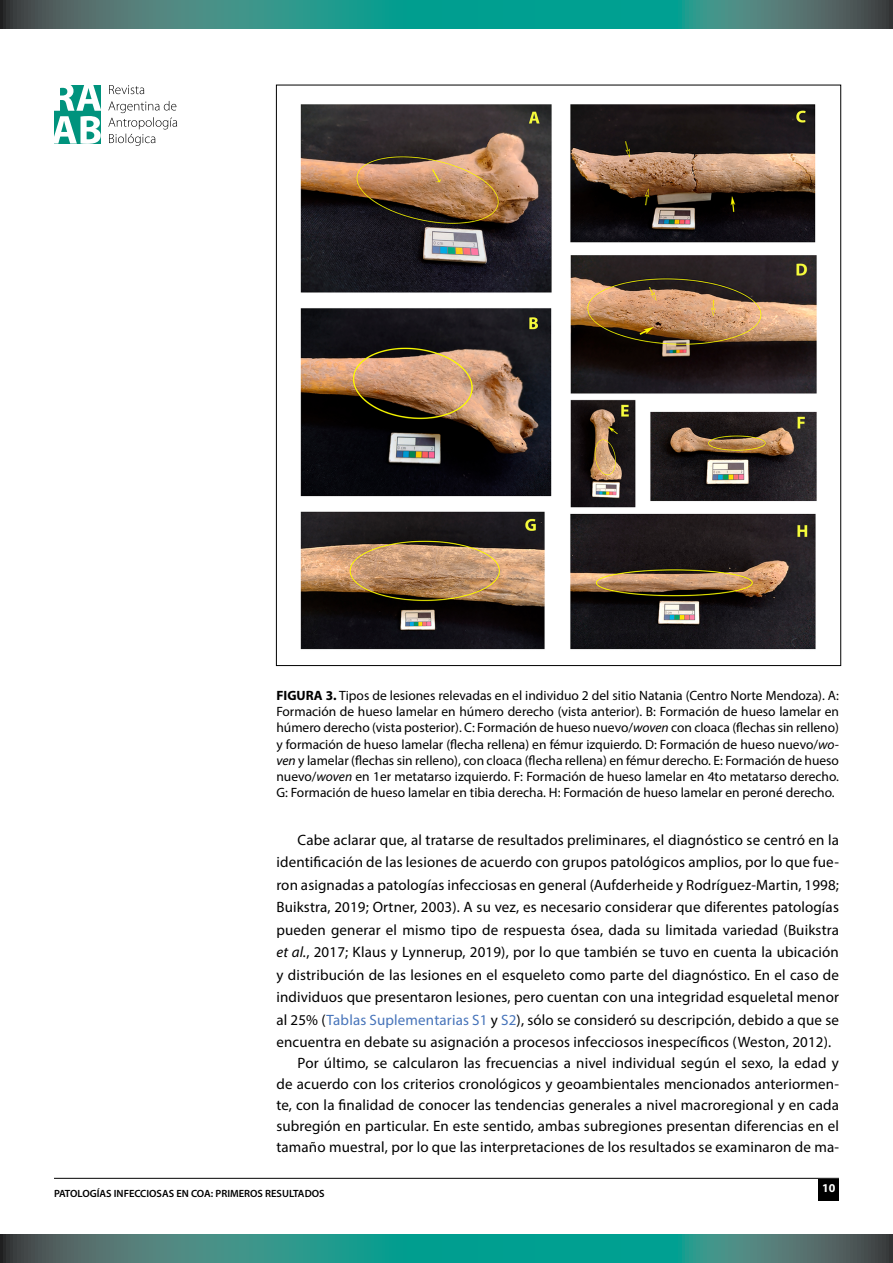
<style>
.page{position:relative;width:893px;height:1263px;background:#fff}
.page>*{position:absolute;margin:0;border:0;box-sizing:border-box;transform-origin:0 0}
.t1{font:15px/22.5px "Myriad Pro";letter-spacing:.01em;color:#000;text-align:justify}
.t2{font:13.5px/16.2px "Myriad Pro";color:#000;text-align:justify}
.t3{font:700 12px "Myriad Pro";color:#fff}
.t4{font:600 10.5px "Myriad Pro";color:#000}
.s1{font-weight:700}
.s2{font-style:italic}
.s3{color:#4774ba}
</style>
<div class="page">
<hr style="left:54px;top:1178px;width:785px;height:1px;background:#000">
<svg style="left:0;top:0;width:893px;height:28px;background:#2c887f"></svg>
<svg style="left:0;top:1234px;width:893px;height:29px;background:#2c887f"></svg>
<svg style="left:108px;top:101px;width:69px;height:45px"></svg>
<svg style="left:109px;top:85px;width:35px;height:9px"></svg>
<svg style="left:54px;top:85px;width:47px;height:59px"></svg>
<div style="left:819px;top:1179px;width:20px;height:21px;background:#000"></div>
<img style="left:300px;top:104px;width:517px;height:546px">
<p class="t2" style="left:276px;top:687px;width:564px"><span class="s1">FIGURA 3.</span> Tipos de lesiones relevadas en el individuo 2 del sitio Natania (Centro Norte Mendoza). A:<br>Formación de hueso lamelar en húmero derecho (vista anterior). B: Formación de hueso lamelar en húmero derecho (vista posterior). C: Formación de hueso nuevo/<span class="s2">woven</span> con cloaca (flechas sin relleno) y formación de hueso lamelar (flecha rellena) en fémur izquierdo. D: Formación de hueso nuevo/<span class="s2">wo&shy;ven</span> y lamelar (flechas sin relleno), con cloaca (flecha rellena) en fémur derecho. E: Formación de hueso nuevo/<span class="s2">woven</span> en 1er metatarso izquierdo. F: Formación de hueso lamelar en 4to metatarso derecho.<br>G: Formación de hueso lamelar en tibia derecha. H: Formación de hueso lamelar en peroné derecho.</p>
<p class="t1" style="left:276px;top:828px;width:564px;text-indent:21px">Cabe aclarar que, al tratarse de resultados preliminares, el diagnóstico se centró en la identificación de las lesiones de acuerdo con grupos patológicos amplios, por lo que fue&shy;ron asignadas a patologías infecciosas en general (Aufderheide y Rodríguez-Martin, 1998; Buikstra, 2019; Ortner, 2003). A su vez, es necesario considerar que diferentes patologías pueden generar el mismo tipo de respuesta ósea, dada su limitada variedad (Buikstra <span class="s2">et al.</span>, 2017; Klaus y Lynnerup, 2019), por lo que también se tuvo en cuenta la ubicación y distribución de las lesiones en el esqueleto como parte del diagnóstico. En el caso de individuos que presentaron lesiones, pero cuentan con una integridad esqueletal menor al 25% (<span class="s3">Tablas Suplementarias S1</span> y <span class="s3">S2</span>), sólo se consideró su descripción, debido a que se encuentra en debate su asignación a procesos infecciosos inespecíficos (Weston, 2012).</p>
<p class="t1" style="left:276px;top:1052px;width:564px;line-height:21px;text-indent:21px">Por último, se calcularon las frecuencias a nivel individual según el sexo, la edad y de acuerdo con los criterios cronológicos y geoambientales mencionados anteriormen&shy;te, con la finalidad de conocer las tendencias generales a nivel macroregional y en cada subregión en particular. En este sentido, ambas subregiones presentan diferencias en el tamaño muestral, por lo que las interpretaciones de los resultados se examinaron de ma-</p>
<p class="t4" style="left:54px;top:1187px;width:272px">PATOLOGÍAS INFECCIOSAS EN COA: PRIMEROS RESULTADOS</p>
<p class="t3" style="left:822px;top:1180px;width:15px">10</p>
</div>
